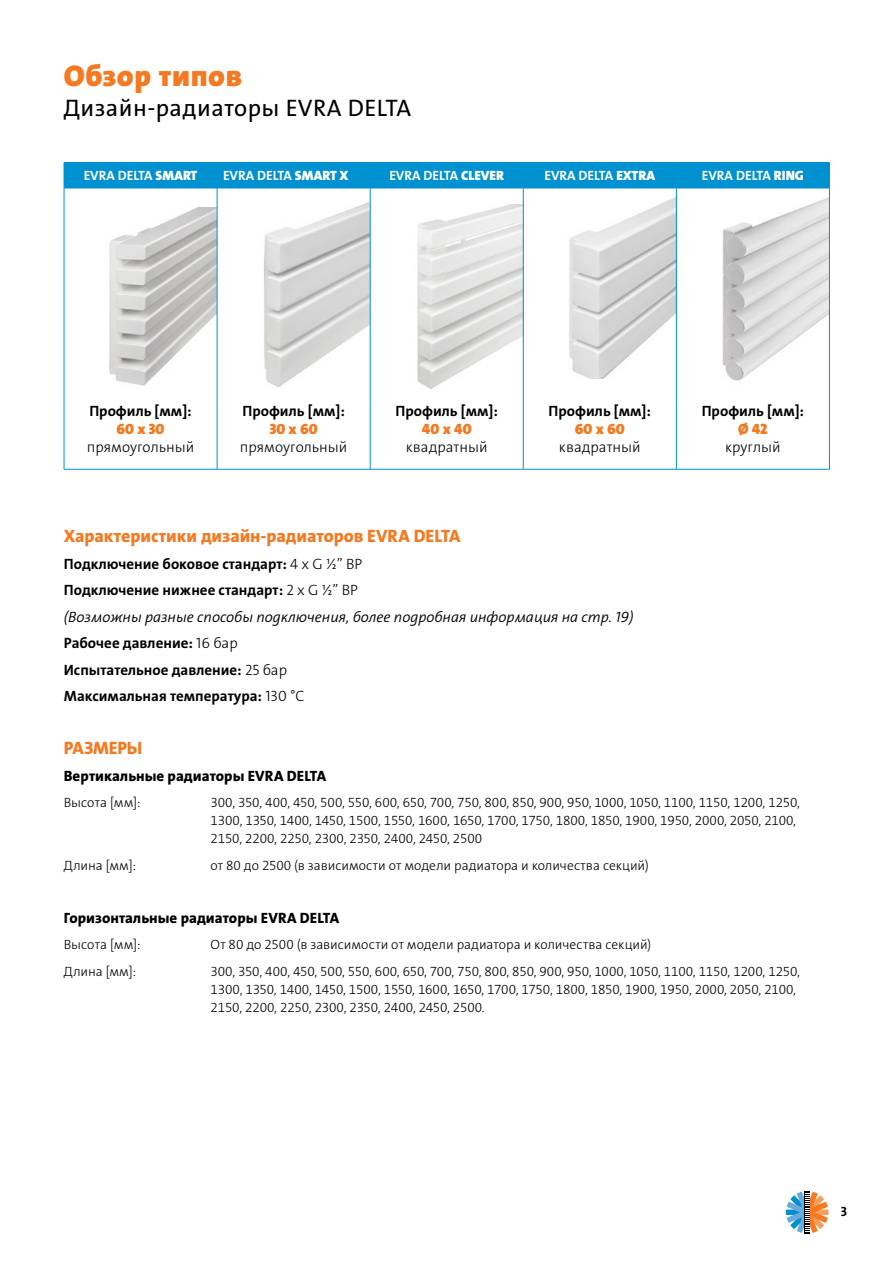
<style>
.page{position:relative;width:893px;height:1263px;background:#fff}
.page>*{position:absolute;margin:0;border:0;box-sizing:border-box;transform-origin:0 0}
.t1{font:900 30px "The Sans LP9";letter-spacing:.02em;color:#f47920}
.t2{font:24px "The Sans LP5 Plain";letter-spacing:.02em;color:#000}
.t3{font:18px "The Sans LP8 Ex Bld";letter-spacing:-.005em;color:#f47920}
.t4{font:15px/26.5px "The Sans LP7 Bld";color:#000}
.t5{font:15px "The Sans LP4 Se Lig IT";color:#000}
.t6{font:15px "The Sans LP8 Ex Bld";letter-spacing:.005em;color:#000}
.t7{font:15px "The Sans LP3 Lig";color:#000}
.t8{font:900 15px "The Sans LP9";color:#f47920}
.t9{font:13.5px/18px "The Sans LP3 Lig";color:#000}
.t10{font:13.5px "The Sans LP7 Bld";color:#fff}
.t11{font:13.5px "The Sans LP7 Bld";color:#000}
.s1{font-family:"The Sans LP9";font-weight:900}
.s2{font-family:"The Sans LP3 Lig"}
</style>
<div class="page">
<svg style="left:786px;top:1191px;width:42px;height:42px"></svg>
<img style="left:109px;top:207px;width:107px;height:179px">
<img style="left:264px;top:199px;width:106px;height:190px">
<img style="left:417px;top:205px;width:106px;height:187px">
<img style="left:569px;top:192px;width:107px;height:186px">
<img style="left:722px;top:193px;width:107px;height:188px">
<div style="left:64px;top:162px;width:766px;height:26px;background:#0091d1"></div>
<hr style="left:64px;top:188px;width:1px;height:217px;background:#0091d1">
<hr style="left:64px;top:405px;width:1px;height:64px;background:#0091d1">
<hr style="left:64px;top:188px;width:153px;height:1px;background:#0091d1">
<hr style="left:217px;top:188px;width:153px;height:1px;background:#0091d1">
<hr style="left:370px;top:188px;width:153px;height:1px;background:#0091d1">
<hr style="left:523px;top:188px;width:153px;height:1px;background:#0091d1">
<hr style="left:676px;top:188px;width:154px;height:1px;background:#0091d1">
<hr style="left:64px;top:469px;width:153px;height:1px;background:#0091d1">
<hr style="left:217px;top:469px;width:153px;height:1px;background:#0091d1">
<hr style="left:370px;top:469px;width:153px;height:1px;background:#0091d1">
<hr style="left:523px;top:469px;width:153px;height:1px;background:#0091d1">
<hr style="left:217px;top:188px;width:1px;height:217px;background:#0091d1">
<hr style="left:370px;top:188px;width:1px;height:217px;background:#0091d1">
<hr style="left:523px;top:188px;width:1px;height:217px;background:#0091d1">
<hr style="left:676px;top:188px;width:1px;height:217px;background:#0091d1">
<hr style="left:217px;top:405px;width:1px;height:64px;background:#0091d1">
<hr style="left:370px;top:405px;width:1px;height:64px;background:#0091d1">
<hr style="left:523px;top:405px;width:1px;height:64px;background:#0091d1">
<hr style="left:676px;top:405px;width:1px;height:64px;background:#0091d1">
<hr style="left:676px;top:469px;width:154px;height:1px;background:#0091d1">
<hr style="left:829px;top:188px;width:1px;height:217px;background:#0091d1">
<hr style="left:829px;top:405px;width:1px;height:64px;background:#0091d1">
<h1 class="t1" style="left:64px;top:57px;width:180px">Обзор типов</h1>
<h2 class="t2" style="left:64px;top:92px;width:349px">Дизайн-радиаторы EVRA DELTA</h2>
<p class="t10" style="left:84px;top:167px;width:115px">EVRA DELTA <span class="s1">SMART</span></p>
<p class="t10" style="left:223px;top:167px;width:127px">EVRA DELTA <span class="s1">SMART X</span></p>
<p class="t10" style="left:389px;top:167px;width:116px">EVRA DELTA <span class="s1">CLEVER</span></p>
<p class="t10" style="left:544px;top:167px;width:112px">EVRA DELTA <span class="s1">EXTRA</span></p>
<p class="t10" style="left:702px;top:167px;width:104px">EVRA DELTA <span class="s1">RING</span></p>
<p class="t4" style="left:89px;top:398px;width:104px">Профиль [мм]:</p>
<p class="t8" style="left:117px;top:419px;width:49px">60 х 30</p>
<p class="t7" style="left:87px;top:437px;width:109px">прямоугольный</p>
<p class="t4" style="left:242px;top:398px;width:104px">Профиль [мм]:</p>
<p class="t8" style="left:270px;top:419px;width:49px">30 х 60</p>
<p class="t7" style="left:240px;top:437px;width:109px">прямоугольный</p>
<p class="t4" style="left:396px;top:398px;width:104px">Профиль [мм]:</p>
<p class="t8" style="left:422px;top:419px;width:51px">40 х 40</p>
<p class="t7" style="left:406px;top:437px;width:83px">квадратный</p>
<p class="t4" style="left:549px;top:398px;width:104px">Профиль [мм]:</p>
<p class="t8" style="left:575px;top:419px;width:51px">60 х 60</p>
<p class="t7" style="left:559px;top:437px;width:83px">квадратный</p>
<p class="t4" style="left:702px;top:398px;width:104px">Профиль [мм]:</p>
<p class="t8" style="left:738px;top:419px;width:31px">Ø 42</p>
<p class="t7" style="left:725px;top:437px;width:57px">круглый</p>
<h3 class="t3" style="left:64px;top:525px;width:398px">Характеристики дизайн-радиаторов EVRA DELTA</h3>
<p class="t4" style="left:64px;top:551px;width:300px">Подключение боковое стандарт: <span class="s2">4 х G ½” ВР<br></span>Подключение нижнее стандарт: <span class="s2">2 х G ½” ВР</span></p>
<p class="t5" style="left:64px;top:607px;width:571px">(Возможны разные способы подключения, более подробная информация на стр. 19)</p>
<p class="t4" style="left:64px;top:630px;width:242px">Рабочее давление: <span class="s2">16 бар<br></span>Испытательное давление: <span class="s2">25 бар<br></span>Максимальная температура: <span class="s2">130 °C</span></p>
<h3 class="t3" style="left:64px;top:737px;width:80px">РАЗМЕРЫ</h3>
<p class="t6" style="left:64px;top:766px;width:264px">Вертикальные радиаторы EVRA DELTA</p>
<p class="t9" style="left:64px;top:794px;width:78px">Высота [мм]:</p>
<p class="t9" style="left:211px;top:794px;width:591px">300, 350, 400, 450, 500, 550, 600, 650, 700, 750, 800, 850, 900, 950, 1000, 1050, 1100, 1150, 1200, 1250,<br>1300, 1350, 1400, 1450, 1500, 1550, 1600, 1650, 1700, 1750, 1800, 1850, 1900, 1950, 2000, 2050, 2100,<br>2150, 2200, 2250, 2300, 2350, 2400, 2450, 2500</p>
<p class="t9" style="left:64px;top:856px;width:74px">Длина [мм]:</p>
<p class="t9" style="left:211px;top:856px;width:440px">от 80 до 2500 (в зависимости от модели радиатора и количества секций)</p>
<p class="t6" style="left:64px;top:908px;width:277px">Горизонтальные радиаторы EVRA DELTA</p>
<p class="t9" style="left:64px;top:936px;width:78px">Высота [мм]:</p>
<p class="t9" style="left:211px;top:936px;width:442px">От 80 до 2500 (в зависимости от модели радиатора и количества секций)</p>
<p class="t9" style="left:64px;top:962px;width:74px">Длина [мм]:</p>
<p class="t9" style="left:211px;top:962px;width:591px">300, 350, 400, 450, 500, 550, 600, 650, 700, 750, 800, 850, 900, 950, 1000, 1050, 1100, 1150, 1200, 1250,<br>1300, 1350, 1400, 1450, 1500, 1550, 1600, 1650, 1700, 1750, 1800, 1850, 1900, 1950, 2000, 2050, 2100,<br>2150, 2200, 2250, 2300, 2350, 2400, 2450, 2500.</p>
<p class="t11" style="left:841px;top:1202px;width:8px">3</p>
</div>
